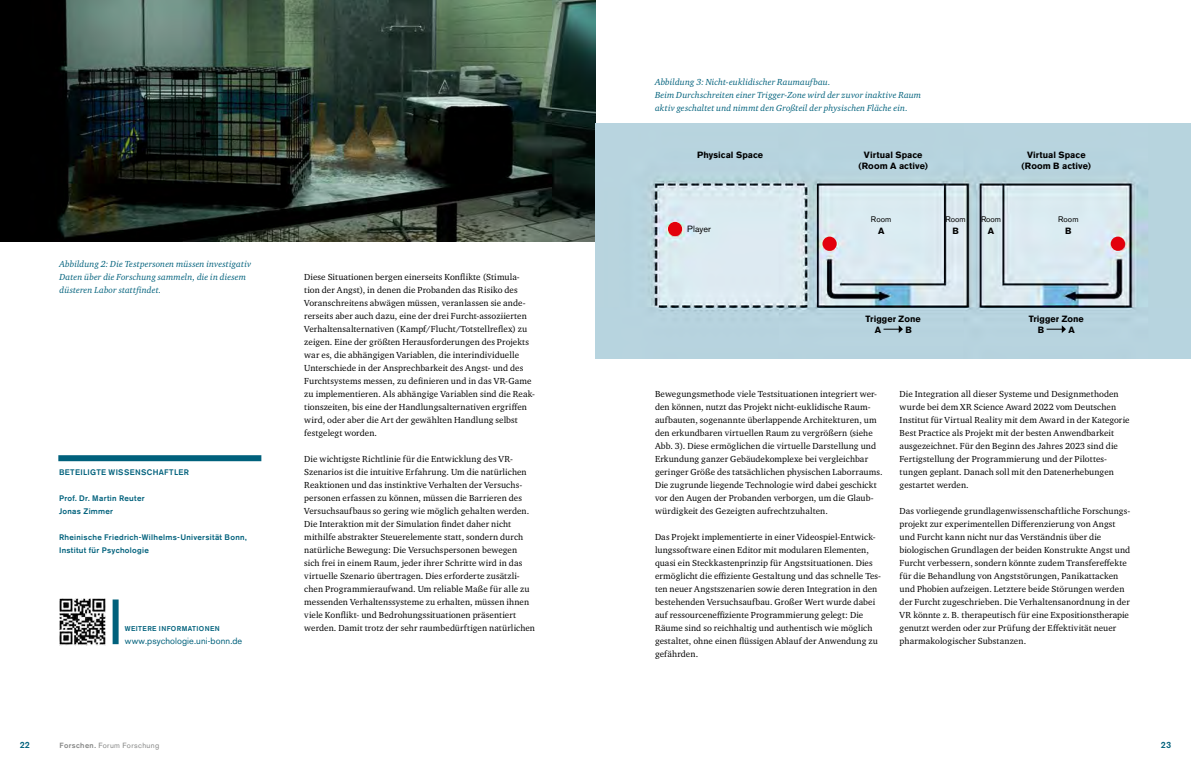
<style>
.page{position:relative;width:1191px;height:766px;background:#fff}
.page>*{position:absolute;margin:0;border:0;box-sizing:border-box;transform-origin:0 0}
.t1{font:9px/13px "Charter ITC Pro";letter-spacing:.01em;color:#000}
.t2{font:italic 9px/13px "Charter ITC Pro";letter-spacing:.01em;color:#00617c}
.t3{font:700 9px/11px "Akzidenz Grotesk BQ";letter-spacing:.01em;color:#000;text-align:center}
.t4{font:9px "Akzidenz Grotesk BQ";letter-spacing:.01em;color:#00617c}
.t5{font:9px "Akzidenz Grotesk BQ";letter-spacing:.015em;color:#000}
.t6{font:500 9px "Akzidenz Grotesk BQ";color:#00617c}
.t7{font:500 8px/13px "Akzidenz Grotesk BQ";letter-spacing:.035em;color:#00617c}
.t8{font:8px "Akzidenz Grotesk BQ";letter-spacing:.005em;color:#000}
.t9{font:7.5px "Akzidenz Grotesk BQ";letter-spacing:.05em;color:#868786}
.t10{font:500 7px "Akzidenz Grotesk BQ";letter-spacing:.055em;color:#00617c}
.s1{font-weight:500}
</style>
<div class="page">
<div style="left:58px;top:455px;width:203px;height:6px;background:#00617c"></div>
<img style="left:0;top:0;width:595px;height:241px">
<img style="left:595px;top:124px;width:596px;height:234px">
<svg style="left:883px;top:325px;width:20px;height:8px"></svg>
<svg style="left:1046px;top:325px;width:20px;height:8px"></svg>
<div style="left:668px;top:222px;width:14px;height:14px;background:#e3000b;border-radius:50%"></div>
<div style="left:822px;top:236px;width:14px;height:15px;background:#e3000b;border-radius:50%"></div>
<div style="left:1110px;top:236px;width:15px;height:15px;background:#e3000b;border-radius:50%"></div>
<div style="left:113px;top:599px;width:6px;height:45px;background:#00617c"></div>
<img style="left:60px;top:598px;width:45px;height:47px">
<p class="t2" style="left:60px;top:257px;width:193px">Abbildung 2: Die Testpersonen müssen investigativ<br>Daten über die Forschung sammeln, die in diesem düsteren Labor stattfindet.</p>
<p class="t7" style="left:59px;top:466px;width:131px">BETEILIGTE WISSENSCHAFTLER</p>
<p class="t7" style="left:59px;top:492px;width:87px">Prof. Dr. Martin Reuter<br>Jonas Zimmer</p>
<p class="t7" style="left:59px;top:531px;width:189px">Rheinische Friedrich-Wilhelms-Universität Bonn,<br>Institut für Psychologie</p>
<p class="t10" style="left:125px;top:624px;width:96px">WEITERE INFORMATIONEN</p>
<p class="t4" style="left:125px;top:635px;width:119px">www.psychologie.uni-bonn.de</p>
<p class="t1" style="left:304px;top:270px;width:232px">Diese Situationen bergen einerseits Konflikte (Stimula&shy;tion der Angst), in denen die Probanden das Risiko des Voranschreitens abwägen müssen, veranlassen sie ande&shy;rerseits aber auch dazu, eine der drei Furcht-assoziierten Verhaltensalternativen (Kampf/Flucht/Totstellreflex) zu zeigen. Eine der größten Herausforderungen des Projekts war es, die abhängigen Variablen, die interindividuelle Unterschiede in der Ansprechbarkeit des Angst- und des Furchtsystems messen, zu definieren und in das VR-Game zu implementieren. Als abhängige Variablen sind die Reak&shy;tionszeiten, bis eine der Handlungsalternativen ergriffen wird, oder aber die Art der gewählten Handlung selbst festgelegt worden.</p>
<p class="t1" style="left:304px;top:452px;width:232px">Die wichtigste Richtlinie für die Entwicklung des VR-Szenarios ist die intuitive Erfahrung. Um die natürlichen Reaktionen und das instinktive Verhalten der Versuchs&shy;personen erfassen zu können, müssen die Barrieren des Versuchsaufbaus so gering wie möglich gehalten werden.<br>Die Interaktion mit der Simulation findet daher nicht mithilfe abstrakter Steuerelemente statt, sondern durch natürliche Bewegung: Die Versuchspersonen bewegen<br>sich frei in einem Raum, jeder ihrer Schritte wird in das virtuelle Szenario übertragen. Dies erforderte zusätzli&shy;chen Programmieraufwand. Um reliable Maße für alle zu messenden Verhaltenssysteme zu erhalten, müssen ihnen viele Konflikt- und Bedrohungssituationen präsentiert werden. Damit trotz der sehr raumbedürftigen natürlichen</p>
<p class="t2" style="left:655px;top:75px;width:268px">Abbildung 3: Nicht-euklidischer Raumaufbau.<br>Beim Durchschreiten einer Trigger-Zone wird der zuvor inaktive Raum aktiv geschaltet und nimmt den Großteil der physischen Fläche ein.</p>
<p class="t3" style="left:697px;top:150px;width:67px">Physical Space</p>
<p class="t3" style="left:858px;top:150px;width:71px">Virtual Space (Room A active)</p>
<p class="t5" style="left:687px;top:223px;width:25px">Player</p>
<p class="t8" style="left:871px;top:215px;width:22px">Room</p>
<p class="t3" style="left:878px;top:226px;width:8px">A</p>
<p class="t8" style="left:945px;top:215px;width:22px">Room</p>
<p class="t3" style="left:952px;top:226px;width:8px">B</p>
<p class="t8" style="left:981px;top:215px;width:22px">Room</p>
<p class="t3" style="left:988px;top:226px;width:8px">A</p>
<p class="t3" style="left:1021px;top:150px;width:71px">Virtual Space (Room B active)</p>
<p class="t8" style="left:1058px;top:215px;width:22px">Room</p>
<p class="t3" style="left:1065px;top:226px;width:8px">B</p>
<p class="t3" style="left:874px;top:313px;width:48px;text-align:left;text-indent:-9px">Trigger Zone<br>A</p>
<p class="t3" style="left:905px;top:324px;width:8px">B</p>
<p class="t3" style="left:1037px;top:313px;width:48px;text-align:left;text-indent:-9px">Trigger Zone<br>B</p>
<p class="t3" style="left:1068px;top:324px;width:8px">A</p>
<p class="t1" style="left:655px;top:387px;width:229px">Bewegungsmethode viele Testsituationen integriert wer&shy;den können, nutzt das Projekt nicht-euklidische Raum&shy;aufbauten, sogenannte überlappende Architekturen, um den erkundbaren virtuellen Raum zu vergrößern (siehe Abb. 3). Diese ermöglichen die virtuelle Darstellung und Erkundung ganzer Gebäudekomplexe bei vergleichbar geringer Größe des tatsächlichen physischen Laborraums.<br>Die zugrunde liegende Technologie wird dabei geschickt vor den Augen der Probanden verborgen, um die Glaub&shy;würdigkeit des Gezeigten aufrechtzuhalten.</p>
<p class="t1" style="left:655px;top:530px;width:228px">Das Projekt implementierte in einer Videospiel-Entwick&shy;lungssoftware einen Editor mit modularen Elementen, quasi ein Steckkastenprinzip für Angstsituationen. Dies ermöglicht die effiziente Gestaltung und das schnelle Tes&shy;ten neuer Angstszenarien sowie deren Integration in den bestehenden Versuchsaufbau. Großer Wert wurde dabei auf ressourceneffiziente Programmierung gelegt: Die Räume sind so reichhaltig und authentisch wie möglich gestaltet, ohne einen flüssigen Ablauf der Anwendung zu gefährden.</p>
<p class="t1" style="left:899px;top:387px;width:231px">Die Integration all dieser Systeme und Designmethoden wurde bei dem XR Science Award 2022 vom Deutschen Institut für Virtual Reality mit dem Award in der Kategorie Best Practice als Projekt mit der besten Anwendbarkeit ausgezeichnet. Für den Beginn des Jahres 2023 sind die Fertigstellung der Programmierung und der Pilottes&shy;tungen geplant. Danach soll mit den Datenerhebungen gestartet werden.</p>
<p class="t1" style="left:899px;top:504px;width:232px">Das vorliegende grundlagenwissenschaftliche Forschungs&shy;projekt zur experimentellen Differenzierung von Angst und Furcht kann nicht nur das Verständnis über die biologischen Grundlagen der beiden Konstrukte Angst und Furcht verbessern, sondern könnte zudem Transfereffekte für die Behandlung von Angststörungen, Panikattacken und Phobien aufzeigen. Letztere beide Störungen werden der Furcht zugeschrieben. Die Verhaltensanordnung in der VR könnte z. B. therapeutisch für eine Expositionstherapie genutzt werden oder zur Prüfung der Effektivität neuer pharmakologischer Substanzen.</p>
<p class="t6" style="left:20px;top:739px;width:12px">22</p>
<p class="t9" style="left:60px;top:741px;width:101px"><span class="s1">Forschen.</span> Forum Forschung</p>
<p class="t6" style="left:1161px;top:739px;width:12px">23</p>
</div>
